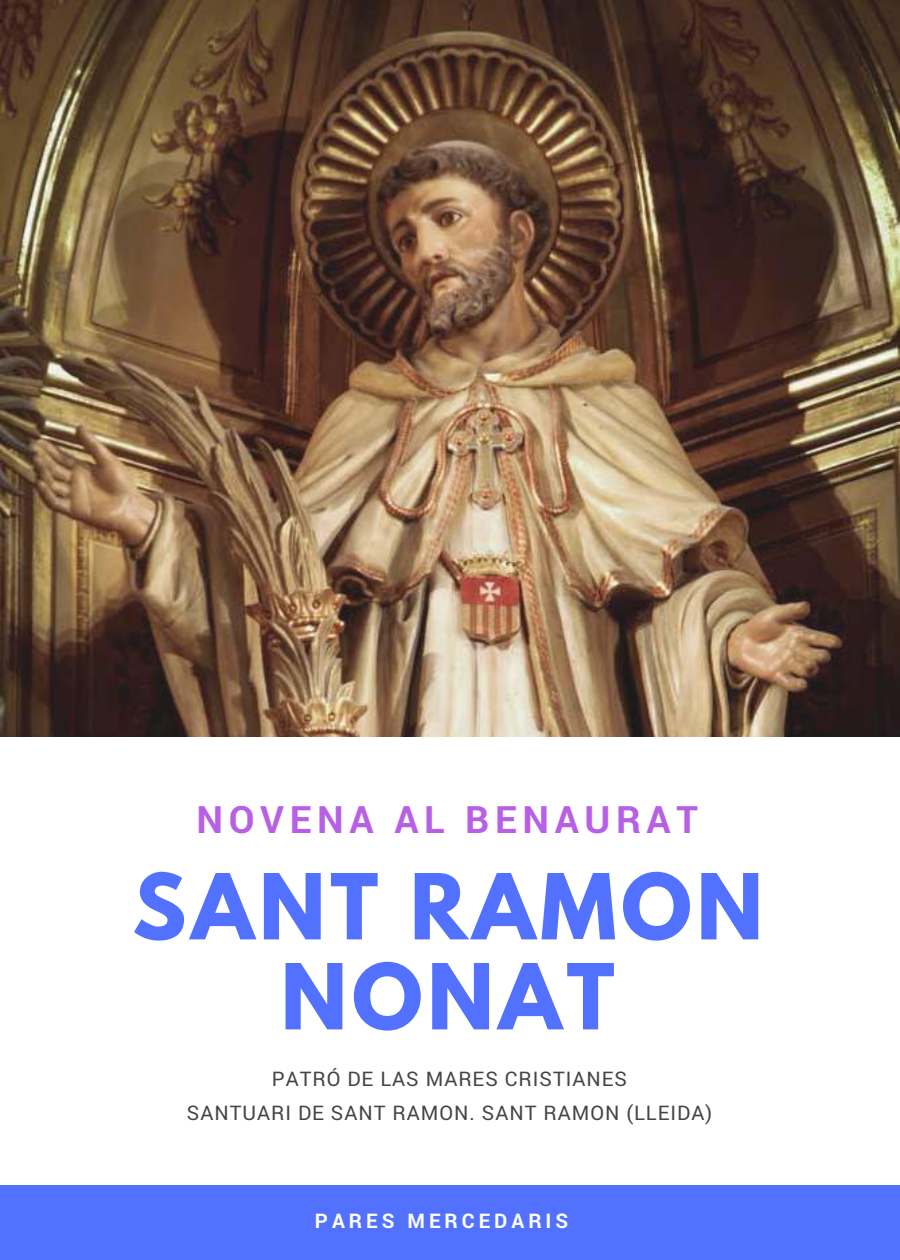
<style>
.page{position:relative;width:900px;height:1260px;background:#fff}
.page>*{position:absolute;margin:0;border:0;box-sizing:border-box;transform-origin:0 0}
.t1{font:700 80.5px/90px "League Spartan";letter-spacing:.06em;color:#5271ff;text-align:center}
.t2{font:700 37.75px "Roboto";letter-spacing:.15em;color:#b760e6}
.t3{font:20px/33.8px "Roboto";letter-spacing:.05em;color:#454543;text-align:center}
.t4{font:700 20px "Roboto";letter-spacing:.2em;color:#fff}
</style>
<div class="page">
<img style="left:0;top:0;width:900px;height:737px">
<div style="left:0;top:1185px;width:900px;height:75px;background:#5271ff"></div>
<h2 class="t2" style="left:196px;top:794px;width:503px">NOVENA AL BENAURAT</h2>
<h1 class="t1" style="left:132px;top:872px;width:632px">SANT RAMON<br>NONAT</h1>
<p class="t3" style="left:187px;top:1062px;width:527px">PATRÓ DE LAS MARES CRISTIANES<br>SANTUARI DE SANT RAMON. SANT RAMON (LLEIDA)</p>
<p class="t4" style="left:315px;top:1207px;width:255px">PARES MERCEDARIS</p>
</div>
